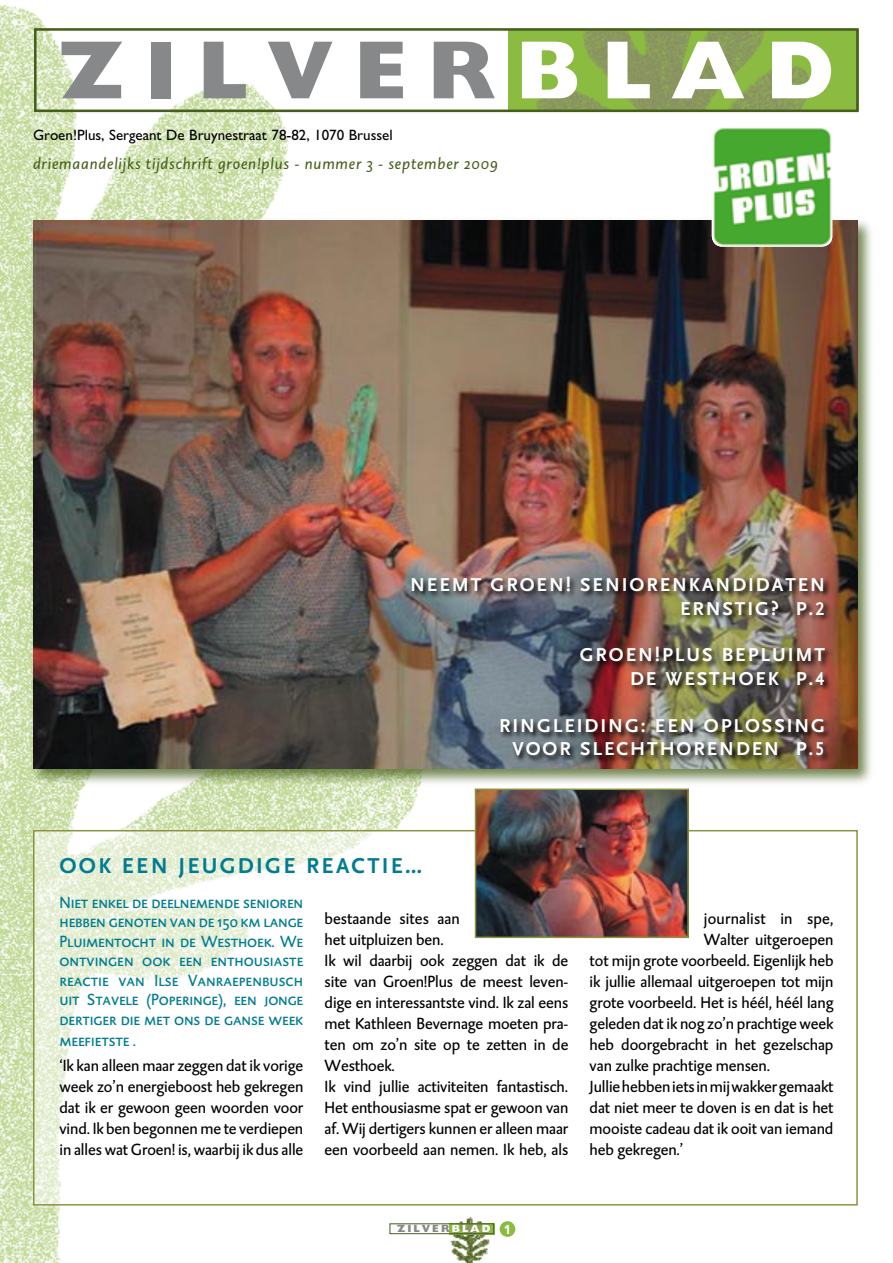
<style>
.page{position:relative;width:893px;height:1263px;background:#fff}
.page>*{position:absolute;margin:0;border:0;box-sizing:border-box;transform-origin:0 0}
.t1{font:800 83.1px "Gill Sans";letter-spacing:.25em;color:#878889}
.t2{font:700 22.5px "AD Scala Sans";letter-spacing:.1em;color:#007c92}
.t3{font:700 19.5px/23.4px "AD Scala Sans Tab";letter-spacing:.1em;color:#fff;text-align:right}
.t4{font:16.5px/21px "DTL Caspari ST";letter-spacing:-.005em;color:#000;text-align:justify}
.t5{font:16.5px/19.5px "DTL Caspari T Caps";letter-spacing:-.01em;color:#007c92;text-align:justify}
.t6{font:italic 16.5px "DTL Caspari ST";letter-spacing:.05em;color:#465f1b}
.t7{font:16.5px "DTL Caspari ST";letter-spacing:.015em;color:#000}
.t8{font:15px "Gill Sans";color:#000}
.t9{font:800 10.5px "Gill Sans";letter-spacing:.2em;color:#878889}
.s1{color:#fff}
.s2{font-family:"DTL Caspari T";font-weight:700;font-size:13.5px;color:#fff}
</style>
<div class="page">
<img style="left:0;top:5px;width:517px;height:1258px">
<div style="left:29px;top:217px;width:847px;height:570px;background:#465f1b;opacity:.75"></div>
<img style="left:33px;top:221px;width:825px;height:548px">
<img style="left:36px;top:833px;width:506px;height:369px">
<div style="left:33px;top:830px;width:825px;height:375px;border:2px solid #8a9342"></div>
<img style="left:508px;top:32px;width:347px;height:76px">
<img style="left:712px;top:126px;width:120px;height:121px;border-radius:11px">
<div style="left:34px;top:28px;width:825px;height:84px;border:3px solid #465f1b"></div>
<img style="left:410px;top:575px;width:423px;height:188px">
<img style="left:478px;top:791px;width:208px;height:144px">
<div style="left:475px;top:788px;width:214px;height:150px;border:2px solid #8a9342"></div>
<div style="left:500px;top:1221px;width:15px;height:16px;background:#8abc41;border-radius:50%"></div>
<div style="left:390px;top:1216px;width:103px;height:47px;background:#fff"></div>
<img style="left:446px;top:1216px;width:47px;height:47px">
<img style="left:450px;top:1225px;width:42px;height:7px">
<div style="left:390px;top:1223px;width:104px;height:11px;border:1px solid #465f1b"></div>
<h1 class="t1" style="left:59px;top:22px;width:777px">ZILVER<span class="s1">BLAD</span></h1>
<p class="t8" style="left:33px;top:127px;width:361px">Groen!Plus, Sergeant De Bruynestraat 78-82, 1070 Brussel</p>
<p class="t6" style="left:33px;top:153px;width:466px">driemaandelijks tijdschrift groen!plus - nummer 3 - september 2009</p>
<p class="t3" style="left:410px;top:574px;width:416px">NEEMT GROEN! SENIORENKANDIDATEN<br>ERNSTIG? P.2</p>
<p class="t3" style="left:580px;top:644px;width:247px">GROEN!PLUS BEPLUIMT<br>DE WESTHOEK P.4</p>
<p class="t3" style="left:499px;top:714px;width:327px">RINGLEIDING: EEN OPLOSSING<br>VOOR SLECHTHORENDEN P.5</p>
<h2 class="t2" style="left:60px;top:853px;width:364px">OOK EEN JEUGDIGE REACTIE…</h2>
<p class="t5" style="left:60px;top:893px;width:245px">Niet enkel de deelnemende senioren hebben genoten van de 150 km lange Pluimentocht in de Westhoek. We ontvingen ook een enthousiaste reactie van Ilse Vanraepenbusch uit Stavele (Poperinge), een jonge dertiger die met ons de ganse week</p>
<p class="t5" style="left:60px;top:1031px;width:78px">meefietste .</p>
<p class="t4" style="left:60px;top:1055px;width:245px">‘Ik kan alleen maar zeggen dat ik vorige week zo’n energieboost heb gekregen dat ik er gewoon geen woorden voor vind. Ik ben begonnen me te verdiepen in alles wat Groen! is, waarbij ik dus alle</p>
<p class="t4" style="left:325px;top:908px;width:245px;text-align:left">bestaande sites aan<br>het uitpluizen ben.<br>Ik wil daarbij ook zeggen dat ik de site van Groen!Plus de meest leven&shy;dige en interessantste vind. Ik zal eens met Kathleen Bevernage moeten pra&shy;ten om zo’n site op te zetten in de<br>Westhoek.<br>Ik vind jullie activiteiten fantastisch.<br>Het enthousiasme spat er gewoon van af. Wij dertigers kunnen er alleen maar een voorbeeld aan nemen. Ik heb, als</p>
<p class="t7" style="left:704px;top:909px;width:131px">journalist in spe,</p>
<p class="t4" style="left:704px;top:929px;width:131px">Walter uitgeroepen</p>
<p class="t4" style="left:590px;top:950px;width:245px">tot mijn grote voorbeeld. Eigenlijk heb</p>
<p class="t4" style="left:590px;top:971px;width:245px">ik jullie allemaal uitgeroepen tot mijn</p>
<p class="t4" style="left:590px;top:992px;width:245px">grote voorbeeld. Het is héél, héél lang</p>
<p class="t4" style="left:590px;top:1013px;width:245px">geleden dat ik nog zo’n prachtige week</p>
<p class="t4" style="left:590px;top:1034px;width:245px">heb doorgebracht in het gezelschap</p>
<p class="t4" style="left:590px;top:1055px;width:182px">van zulke prachtige mensen.</p>
<p class="t4" style="left:590px;top:1076px;width:245px">Jullie hebben iets in mij wakker gemaakt</p>
<p class="t4" style="left:590px;top:1097px;width:245px">dat niet meer te doven is en dat is het</p>
<p class="t4" style="left:590px;top:1118px;width:245px">mooiste cadeau dat ik ooit van iemand</p>
<p class="t4" style="left:590px;top:1139px;width:95px">heb gekregen.’</p>
<p class="t9" style="left:397px;top:1222px;width:116px">ZILVER<span class="s1">BLAD</span> <span class="s2">1</span></p>
</div>
